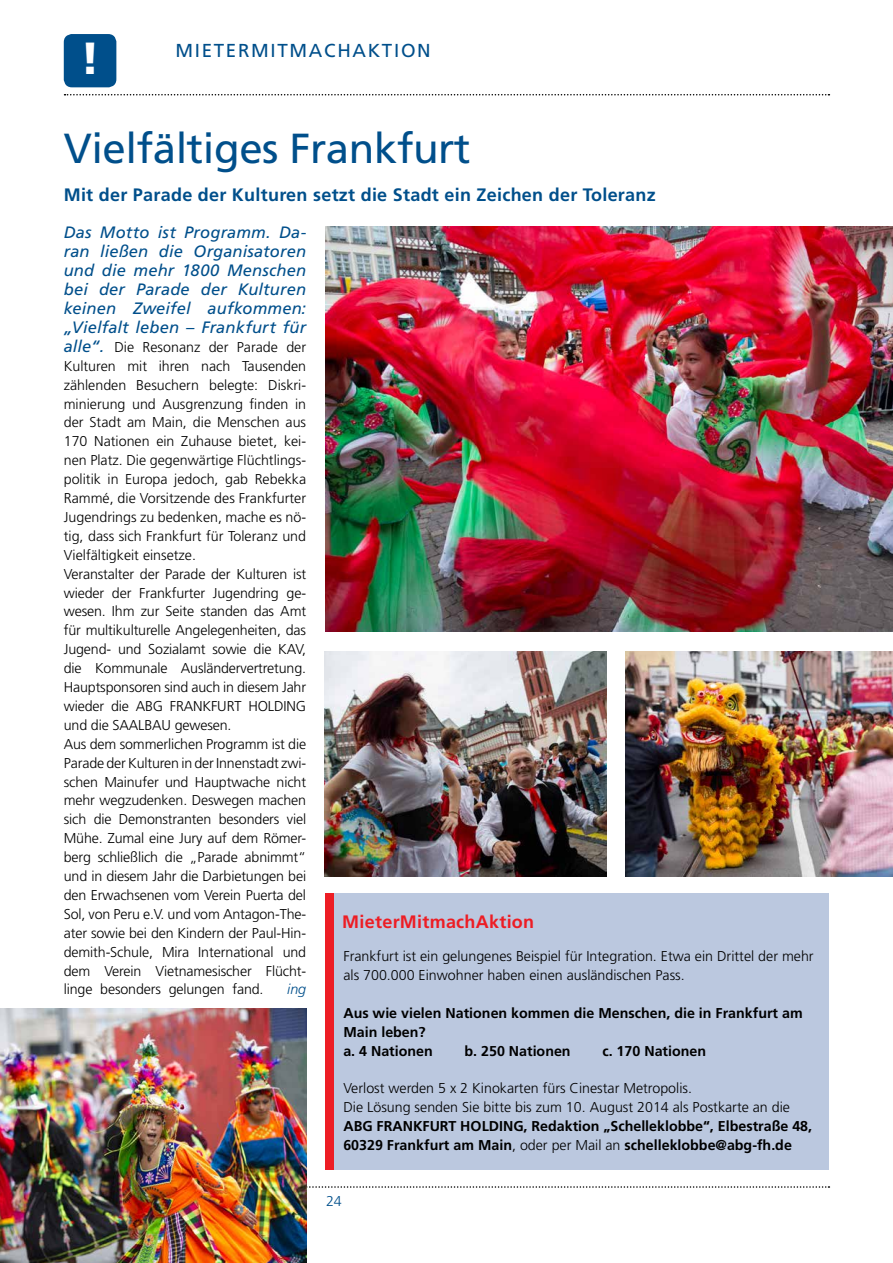
<style>
.page{position:relative;width:893px;height:1263px;background:#fff}
.page>*{position:absolute;margin:0;border:0;box-sizing:border-box;transform-origin:0 0}
.t1{font:900 45px "Frutiger LT Std";color:#fff}
.t2{font:42px "Frutiger LT Std";letter-spacing:-.01em;color:#004f8b}
.t3{font:18.75px "Frutiger LT Std";letter-spacing:.09em;color:#004f8b}
.t4{font:700 18px "Frutiger LT Std";letter-spacing:.015em;color:#004f8b}
.t5{font:700 18px "Frutiger LT Std";letter-spacing:.015em;color:#ed1d24}
.t6{font:italic 16.5px/18.9px "Frutiger LT Std";letter-spacing:.01em;color:#004f8b;text-align:justify}
.t7{font:300 14.25px/18.9px "Frutiger LT Std";letter-spacing:-.01em;color:#000}
.t8{font:700 14.25px/18.9px "Frutiger LT Std";color:#000}
.t9{font:italic 300 14.25px "Frutiger LT Std";color:#004f8b}
.t10{font:300 14.25px "Frutiger LT Std";color:#004f8b}
.s1{font-weight:400;font-style:italic;font-size:16.5px;color:#004f8b}
.s2{font-weight:300}
</style>
<div class="page">
<svg style="left:306px;top:1186px;width:523px;height:2px"></svg>
<svg style="left:65px;top:94px;width:764px;height:1px"></svg>
<div style="left:64px;top:34px;width:52px;height:53px;background:#004f8b;border-radius:8px"></div>
<div style="left:327px;top:893px;width:502px;height:276px;background:#bbc8df"></div>
<div style="left:325px;top:893px;width:9px;height:276px;background:#ed1d24"></div>
<img style="left:325px;top:226px;width:568px;height:405px">
<img style="left:325px;top:651px;width:281px;height:225px">
<img style="left:625px;top:651px;width:268px;height:225px">
<img style="left:0;top:1008px;width:306px;height:255px">
<h1 class="t1" style="left:80px;top:31px;width:21px">!</h1>
<h3 class="t3" style="left:175px;top:39px;width:257px">MIETERMITMACHAKTION</h3>
<h2 class="t2" style="left:64px;top:124px;width:408px">Vielfältiges Frankfurt</h2>
<p class="t4" style="left:64px;top:184px;width:593px">Mit der Parade der Kulturen setzt die Stadt ein Zeichen der Toleranz</p>
<p class="t6" style="left:64px;top:223px;width:244px">Das Motto ist Programm. Da&shy;ran ließen die Organisatoren und die mehr 1800 Menschen bei der Parade der Kulturen keinen Zweifel aufkommen: „Vielfalt leben – Frankfurt für</p>
<p class="t7" style="left:64px;top:338px;width:244px"><span class="s1">alle“.</span> Die Resonanz der Parade der Kulturen mit ihren nach Tausenden zählenden Besuchern belegte: Diskri&shy;minierung und Ausgrenzung finden in der Stadt am Main, die Menschen aus 170 Nationen ein Zuhause bietet, kei&shy;nen Platz. Die gegenwärtige Flüchtlings&shy;politik in Europa jedoch, gab Rebekka Rammé, die Vorsitzende des Frankfurter Jugendrings zu bedenken, mache es nö&shy;tig, dass sich Frankfurt für Toleranz und Vielfältigkeit einsetze.<br>Veranstalter der Parade der Kulturen ist wieder der Frankfurter Jugendring ge&shy;wesen. Ihm zur Seite standen das Amt für multikulturelle Angelegenheiten, das Jugend- und Sozialamt sowie die KAV, die Kommunale Ausländervertretung.<br>Hauptsponsoren sind auch in diesem Jahr wieder die ABG FRANKFURT HOLDING und die SAALBAU gewesen.<br>Aus dem sommerlichen Programm ist die Parade der Kulturen in der Innenstadt zwi&shy;schen Mainufer und Hauptwache nicht mehr wegzudenken. Deswegen machen sich die Demonstranten besonders viel Mühe. Zumal eine Jury auf dem Römer&shy;berg schließlich die „Parade abnimmt“ und in diesem Jahr die Darbietungen bei den Erwachsenen vom Verein Puerta del Sol, von Peru e.V. und vom Antagon-The&shy;ater sowie bei den Kindern der Paul-Hin&shy;demith-Schule, Mira International und dem Verein Vietnamesischer Flücht&shy;linge besonders gelungen fand.</p>
<p class="t9" style="left:287px;top:981px;width:21px">ing</p>
<p class="t5" style="left:342px;top:911px;width:193px">MieterMitmachAktion</p>
<p class="t7" style="left:343px;top:947px;width:472px">Frankfurt ist ein gelungenes Beispiel für Integration. Etwa ein Drittel der mehr als 700.000 Einwohner haben einen ausländischen Pass.</p>
<p class="t8" style="left:343px;top:1003px;width:461px">Aus wie vielen Nationen kommen die Menschen, die in Frankfurt am<br>Main leben?<br>a. 4 Nationen</p>
<p class="t8" style="left:465px;top:1041px;width:108px">b. 250 Nationen</p>
<p class="t8" style="left:602px;top:1041px;width:105px">c. 170 Nationen</p>
<p class="t7" style="left:343px;top:1079px;width:448px">Verlost werden 5 x 2 Kinokarten fürs Cinestar Metropolis.<br>Die Lösung senden Sie bitte bis zum 10. August 2014 als Postkarte an die</p>
<p class="t8" style="left:343px;top:1117px;width:470px">ABG FRANKFURT HOLDING, Redaktion „Schelleklobbe“, Elbestraße 48,<br>60329 Frankfurt am Main<span class="s2">, oder per Mail an</span> schelleklobbe@abg-fh.de</p>
<p class="t10" style="left:326px;top:1193px;width:17px">24</p>
</div>
